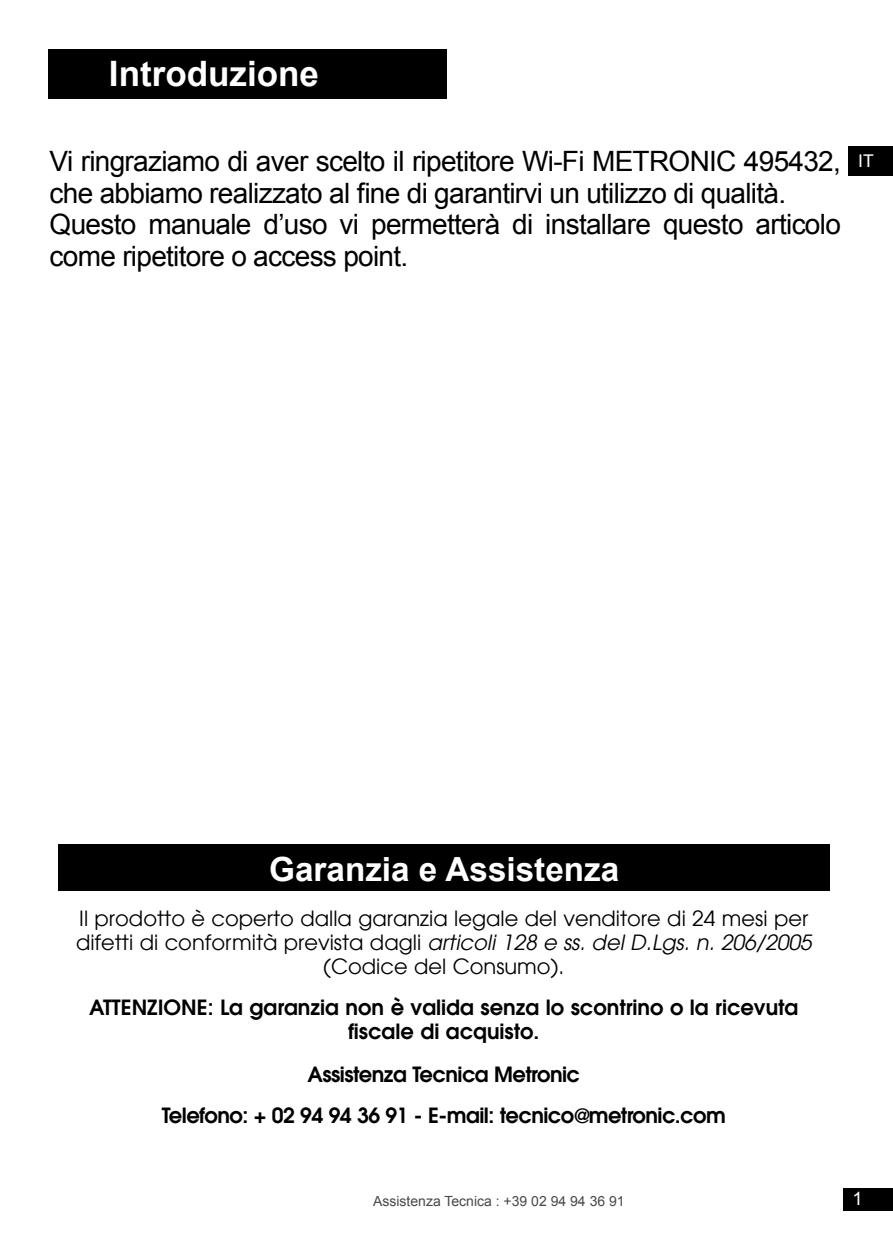
<style>
.page{position:relative;width:893px;height:1241px;background:#fff}
.page>*{position:absolute;margin:0;border:0;box-sizing:border-box;transform-origin:0 0}
.t1{font:700 35px "Arial";color:#fff}
.t2{font:700 33.25px "Arial";color:#fff}
.t3{font:28px/31.5px "Arial";letter-spacing:-.025em;color:#000}
.t4{font:21px/23.8px "Avant Garde LT";color:#000;text-align:center}
.t5{font:600 21px/23.8px "Avant Garde LT";color:#000;text-align:center}
.t6{font:600 21px/40.9px "Avant Garde LT";letter-spacing:-.025em;color:#000;text-align:center}
.t7{font:18.55px "Arial";color:#fff}
.t8{font:17.5px "Arial";color:#fff}
.t9{font:14px "Arial";color:#484848}
.s1{font-style:italic}
</style>
<div class="page">
<div style="left:843px;top:1187px;width:50px;height:23px;background:#000"></div>
<div style="left:848px;top:146px;width:45px;height:30px;background:#000"></div>
<div style="left:48px;top:50px;width:398px;height:49px;background:#000"></div>
<div style="left:58px;top:843px;width:772px;height:47px;background:#000"></div>
<p class="t1" style="left:109px;top:50px;width:212px">Introduzione</p>
<p class="t3" style="left:50px;top:146px;width:793px">Vi ringraziamo di aver scelto il ripetitore Wi-Fi METRONIC 495432, che abbiamo realizzato al fine di garantirvi un utilizzo di qualità.<br>Questo manuale d’uso vi permetterà di installare questo articolo come ripetitore o access point.</p>
<p class="t8" style="left:858px;top:149px;width:17px">IT</p>
<p class="t2" style="left:269px;top:847px;width:352px">Garanzia e Assistenza</p>
<p class="t4" style="left:76px;top:906px;width:737px">Il prodotto è coperto dalla garanzia legale del venditore di 24 mesi per difetti di conformità prevista dagli <span class="s1">articoli 128 e ss. del D.Lgs. n. 206/2005 </span>(Codice del Consumo).</p>
<p class="t5" style="left:89px;top:994px;width:711px">ATTENZIONE: La garanzia non è valida senza lo scontrino o la ricevuta fiscale di acquisto.</p>
<p class="t6" style="left:162px;top:1052px;width:566px">Assistenza Tecnica Metronic<br>Telefono: + 02 94 94 36 91 - E-mail: tecnico@metronic.com</p>
<p class="t9" style="left:373px;top:1191px;width:253px">Assistenza Tecnica : +39 02 94 94 36 91</p>
<p class="t7" style="left:852px;top:1186px;width:12px">1</p>
</div>
